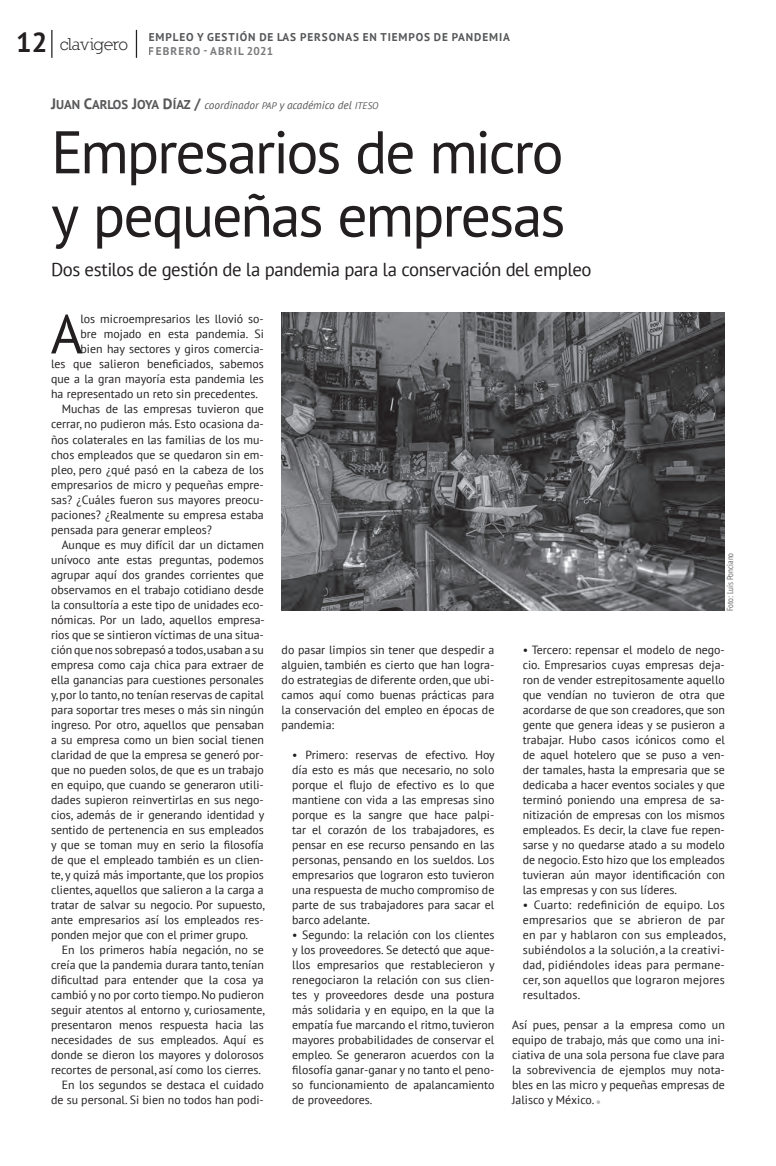
<style>
.page{position:relative;width:776px;height:1166px;background:#fff}
.page>*{position:absolute;margin:0;border:0;box-sizing:border-box;transform-origin:0 0}
.t1{font:60px/63.2px "PT Sans";letter-spacing:-.035em;color:#231f20}
.t2{font:54.75px "PT Sans";color:#231f20}
.t3{font:27.38px "PT Sans Bold SC850";color:#231f20}
.t4{font:18.75px "PT Sans";letter-spacing:-.025em;color:#231f20}
.t5{font:11.88px/15px "PT Sans";color:#231f20;text-align:justify}
.t6{font:700 11.25px/13.2px "PT Sans";letter-spacing:.08em;color:#565759}
.t7{font:italic 11.25px "PT Sans";color:#57585a}
.t8{font:condensed 8.75px "PT Sans";color:#6c6d70}
.s1{color:#57585a}
.s2{font-family:"PT Sans Bold SC850";font-style:normal;font-size:15px}
.s3{font-family:"PT Sans Bold SC850";font-style:normal;font-size:12.75px}
.s4{font-family:"PT Sans Italic SC850";font-style:normal;font-size:9.62px}
</style>
<div class="page">
<svg style="left:51px;top:30px;width:1px;height:28px"></svg>
<svg style="left:136px;top:30px;width:1px;height:28px"></svg>
<img style="left:281px;top:312px;width:443px;height:298px">
<h3 class="t3" style="left:16px;top:24px;width:33px">12</h3>
<p class="t6" style="left:60px;top:31px;width:451px;text-indent:89px">EMPLEO Y GESTIÓN DE LAS PERSONAS EN TIEMPOS DE PANDEMIA <sup>clavigero</sup> <span class="s1">FEBRERO - ABRIL 2021</span></p>
<p class="t7" style="left:51px;top:97px;width:329px"><span class="s2">J</span><span class="s3">UAN</span> <span class="s2">C</span><span class="s3">ARLOS</span> <span class="s2">J</span><span class="s3">OYA</span> <span class="s2">D</span><span class="s3">ÍAZ</span> <span class="s2">/</span> coordinador <span class="s4">PAP</span> y académico del <span class="s4">ITESO</span></p>
<h1 class="t1" style="left:51px;top:119px;width:515px">Empresarios de micro y pequeñas empresas</h1>
<h3 class="t4" style="left:51px;top:257px;width:541px">Dos estilos de gestión de la pandemia para la conservación del empleo</h3>
<h2 class="t2" style="left:51px;top:299px;width:34px">A</h2>
<p class="t5" style="left:80px;top:311px;width:185px">los microempresarios les llovió so-</p>
<p class="t5" style="left:80px;top:326px;width:185px">bre mojado en esta pandemia. Si</p>
<p class="t5" style="left:80px;top:341px;width:185px">bien hay sectores y giros comercia-</p>
<p class="t5" style="left:51px;top:356px;width:214px">les que salieron beneficiados, sabemos</p>
<p class="t5" style="left:51px;top:371px;width:214px">que a la gran mayoría esta pandemia les</p>
<p class="t5" style="left:51px;top:386px;width:208px">ha representado un reto sin precedentes.</p>
<p class="t5" style="left:62px;top:401px;width:203px">Muchas de las empresas tuvieron que</p>
<p class="t5" style="left:51px;top:416px;width:214px">cerrar, no pudieron más. Esto ocasiona da-</p>
<p class="t5" style="left:51px;top:431px;width:214px">ños colaterales en las familias de los mu-</p>
<p class="t5" style="left:51px;top:446px;width:214px">chos empleados que se quedaron sin em-</p>
<p class="t5" style="left:51px;top:461px;width:214px">pleo, pero ¿qué pasó en la cabeza de los</p>
<p class="t5" style="left:51px;top:476px;width:214px">empresarios de micro y pequeñas empre-</p>
<p class="t5" style="left:51px;top:491px;width:214px">sas? ¿Cuáles fueron sus mayores preocu-</p>
<p class="t5" style="left:51px;top:506px;width:214px">paciones? ¿Realmente su empresa estaba</p>
<p class="t5" style="left:51px;top:521px;width:162px">pensada para generar empleos?</p>
<p class="t5" style="left:62px;top:536px;width:203px">Aunque es muy difícil dar un dictamen</p>
<p class="t5" style="left:51px;top:551px;width:214px">unívoco ante estas preguntas, podemos</p>
<p class="t5" style="left:51px;top:566px;width:214px">agrupar aquí dos grandes corrientes que</p>
<p class="t5" style="left:51px;top:581px;width:214px">observamos en el trabajo cotidiano desde</p>
<p class="t5" style="left:51px;top:596px;width:214px">la consultoría a este tipo de unidades eco-</p>
<p class="t5" style="left:51px;top:611px;width:215px">nómicas. Por un lado, aquellos empresa-</p>
<p class="t5" style="left:51px;top:626px;width:214px">rios que se sintieron víctimas de una situa-</p>
<p class="t5" style="left:51px;top:641px;width:214px">ción que nos sobrepasó a todos, usaban a su</p>
<p class="t5" style="left:51px;top:656px;width:214px">empresa como caja chica para extraer de</p>
<p class="t5" style="left:51px;top:671px;width:214px">ella ganancias para cuestiones personales</p>
<p class="t5" style="left:51px;top:686px;width:214px">y, por lo tanto, no tenían reservas de capital</p>
<p class="t5" style="left:51px;top:701px;width:214px">para soportar tres meses o más sin ningún</p>
<p class="t5" style="left:51px;top:716px;width:214px">ingreso. Por otro, aquellos que pensaban</p>
<p class="t5" style="left:51px;top:731px;width:214px">a su empresa como un bien social tienen</p>
<p class="t5" style="left:51px;top:746px;width:214px">claridad de que la empresa se generó por-</p>
<p class="t5" style="left:51px;top:761px;width:214px">que no pueden solos, de que es un trabajo</p>
<p class="t5" style="left:51px;top:776px;width:214px">en equipo, que cuando se generaron utili-</p>
<p class="t5" style="left:51px;top:791px;width:214px">dades supieron reinvertirlas en sus nego-</p>
<p class="t5" style="left:51px;top:806px;width:215px">cios, además de ir generando identidad y</p>
<p class="t5" style="left:51px;top:821px;width:214px">sentido de pertenencia en sus empleados</p>
<p class="t5" style="left:51px;top:836px;width:214px">y que se toman muy en serio la filosofía</p>
<p class="t5" style="left:51px;top:851px;width:214px">de que el empleado también es un clien-</p>
<p class="t5" style="left:51px;top:866px;width:214px">te, y quizá más importante, que los propios</p>
<p class="t5" style="left:51px;top:881px;width:214px">clientes, aquellos que salieron a la carga a</p>
<p class="t5" style="left:51px;top:896px;width:215px">tratar de salvar su negocio. Por supuesto,</p>
<p class="t5" style="left:51px;top:911px;width:214px">ante empresarios así los empleados res-</p>
<p class="t5" style="left:51px;top:926px;width:198px">ponden mejor que con el primer grupo.</p>
<p class="t5" style="left:62px;top:941px;width:203px">En los primeros había negación, no se</p>
<p class="t5" style="left:51px;top:956px;width:214px">creía que la pandemia durara tanto, tenían</p>
<p class="t5" style="left:51px;top:971px;width:214px">dificultad para entender que la cosa ya</p>
<p class="t5" style="left:51px;top:986px;width:214px">cambió y no por corto tiempo. No pudieron</p>
<p class="t5" style="left:51px;top:1001px;width:215px">seguir atentos al entorno y, curiosamente,</p>
<p class="t5" style="left:51px;top:1016px;width:214px">presentaron menos respuesta hacia las</p>
<p class="t5" style="left:51px;top:1031px;width:214px">necesidades de sus empleados. Aquí es</p>
<p class="t5" style="left:51px;top:1046px;width:214px">donde se dieron los mayores y dolorosos</p>
<p class="t5" style="left:51px;top:1061px;width:211px">recortes de personal, así como los cierres.</p>
<p class="t5" style="left:62px;top:1076px;width:203px">En los segundos se destaca el cuidado</p>
<p class="t5" style="left:51px;top:1091px;width:214px">de su personal. Si bien no todos han podi-</p>
<p class="t5" style="left:281px;top:641px;width:214px">do pasar limpios sin tener que despedir a alguien, también es cierto que han logra&shy;do estrategias de diferente orden, que ubi&shy;camos aquí como buenas prácticas para la conservación del empleo en épocas de pandemia:</p>
<p class="t5" style="left:292px;top:746px;width:204px">• Primero: reservas de efectivo. Hoy día esto es más que necesario, no solo porque el flujo de efectivo es lo que mantiene con vida a las empresas sino porque es la sangre que hace palpi&shy;tar el corazón de los trabajadores, es pensar en ese recurso pensando en las personas, pensando en los sueldos. Los empresarios que lograron esto tuvieron una respuesta de mucho compromiso de parte de sus trabajadores para sacar el barco adelante.</p>
<p class="t5" style="left:292px;top:926px;width:204px">• Segundo: la relación con los clientes y los proveedores. Se detectó que aque&shy;llos empresarios que restablecieron y renegociaron la relación con sus clien&shy;tes y proveedores desde una postura más solidaria y en equipo, en la que la empatía fue marcando el ritmo, tuvieron mayores probabilidades de conservar el empleo. Se generaron acuerdos con la filosofía ganar-ganar y no tanto el peno&shy;so funcionamiento de apalancamiento de proveedores.</p>
<p class="t8" style="left:724px;top:611px;width:60px;rotate:-90deg">Foto: Luis Ponciano</p>
<p class="t5" style="left:522px;top:641px;width:203px">• Tercero: repensar el modelo de nego&shy;cio. Empresarios cuyas empresas deja&shy;ron de vender estrepitosamente aquello que vendían no tuvieron de otra que acordarse de que son creadores, que son gente que genera ideas y se pusieron a trabajar. Hubo casos icónicos como el de aquel hotelero que se puso a ven&shy;der tamales, hasta la empresaria que se dedicaba a hacer eventos sociales y que terminó poniendo una empresa de sa&shy;nitización de empresas con los mismos empleados. Es decir, la clave fue repen&shy;sarse y no quedarse atado a su modelo de negocio. Esto hizo que los empleados tuvieran aún mayor identificación con las empresas y con sus líderes.</p>
<p class="t5" style="left:522px;top:896px;width:204px">• Cuarto: redefinición de equipo. Los empresarios que se abrieron de par en par y hablaron con sus empleados, subiéndolos a la solución, a la creativi&shy;dad, pidiéndoles ideas para permane&shy;cer, son aquellos que lograron mejores resultados.</p>
<p class="t5" style="left:512px;top:1016px;width:214px">Así pues, pensar a la empresa como un equipo de trabajo, más que como una ini&shy;ciativa de una sola persona fue clave para la sobrevivencia de ejemplos muy nota&shy;bles en las micro y pequeñas empresas de Jalisco y México.</p>
</div>
